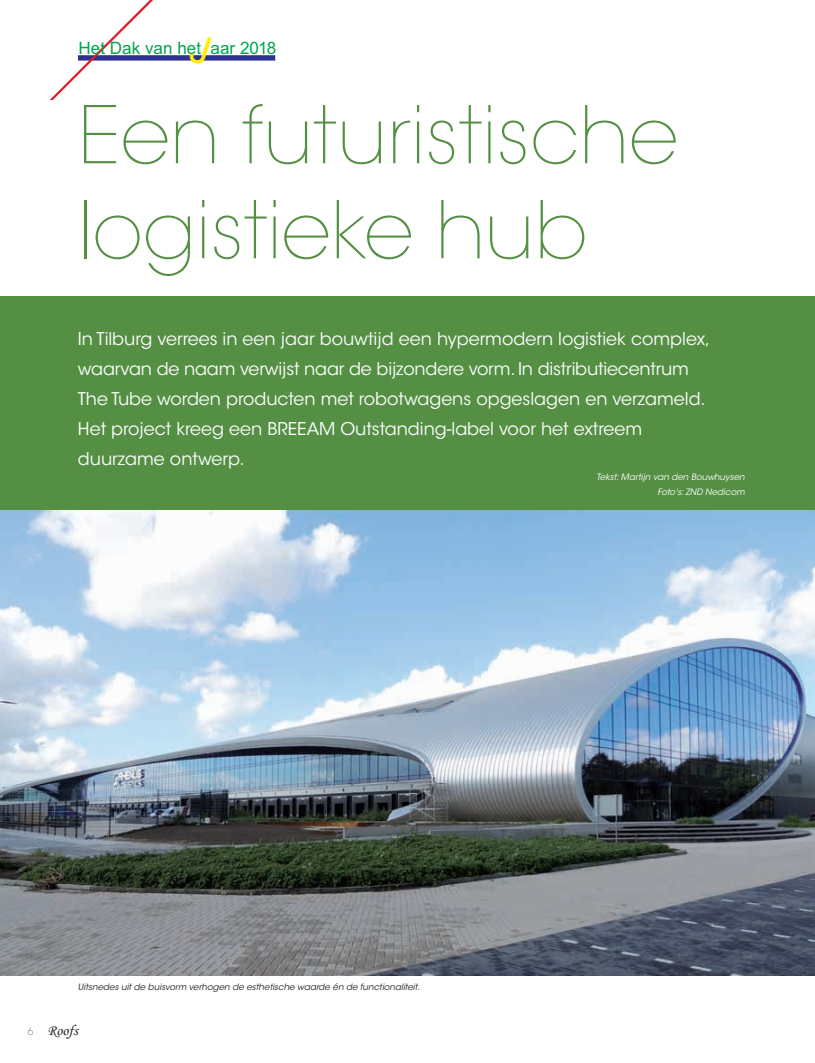
<style>
.page{position:relative;width:815px;height:1063px;background:#fff}
.page>*{position:absolute;margin:0;border:0;box-sizing:border-box;transform-origin:0 0}
.t1{font:200 78.75px/95px "ITC Avant Garde Std";color:#548f44}
.t2{font:17.5px/30px "ITC Avant Garde Std";color:#fff}
.t3{font:17.12px "Arial";color:#00a54f}
.t4{font:15px "Monotype Corsiva";color:#231f20}
.t5{font:italic 8.75px "ITC Avant Garde Std";color:#231f20}
.t6{font:italic 8.75px/15px "ITC Avant Garde Std";color:#fff;text-align:right}
.s1{font-family:"ITC Avant Garde Std";font-weight:200;font-size:10px}
</style>
<div class="page">
<div style="left:0;top:296px;width:815px;height:214px;background:#548f44"></div>
<div style="left:78px;top:55px;width:197px;height:6px;background:#2e3092"></div>
<svg style="left:50px;top:0;width:103px;height:100px"></svg>
<img style="left:0;top:510px;width:815px;height:465px">
<svg style="left:188px;top:55px;width:24px;height:6px"></svg>
<p class="t3" style="left:79px;top:37px;width:199px">Het Dak van het aar 2018</p>
<h1 class="t1" style="left:78px;top:89px;width:602px">Een futuristische logistieke hub</h1>
<p class="t2" style="left:78px;top:324px;width:634px">In Tilburg verrees in een jaar bouwtijd een hypermodern logistiek complex, waarvan de naam verwijst naar de bijzondere vorm. In distributiecentrum The Tube worden producten met robotwagens opgeslagen en verzameld.<br>Het project kreeg een BREEAM Outstanding-label voor het extreem duurzame ontwerp.</p>
<p class="t6" style="left:597px;top:470px;width:150px">Tekst: Martijn van den Bouwhuysen<br>Foto's: ZND Nedicom</p>
<p class="t5" style="left:78px;top:982px;width:344px">Uitsnedes uit de buisvorm verhogen de esthetische waarde én de functionaliteit.</p>
<p class="t4" style="left:28px;top:1021px;width:51px"><span class="s1">6</span> Roofs</p>
</div>
